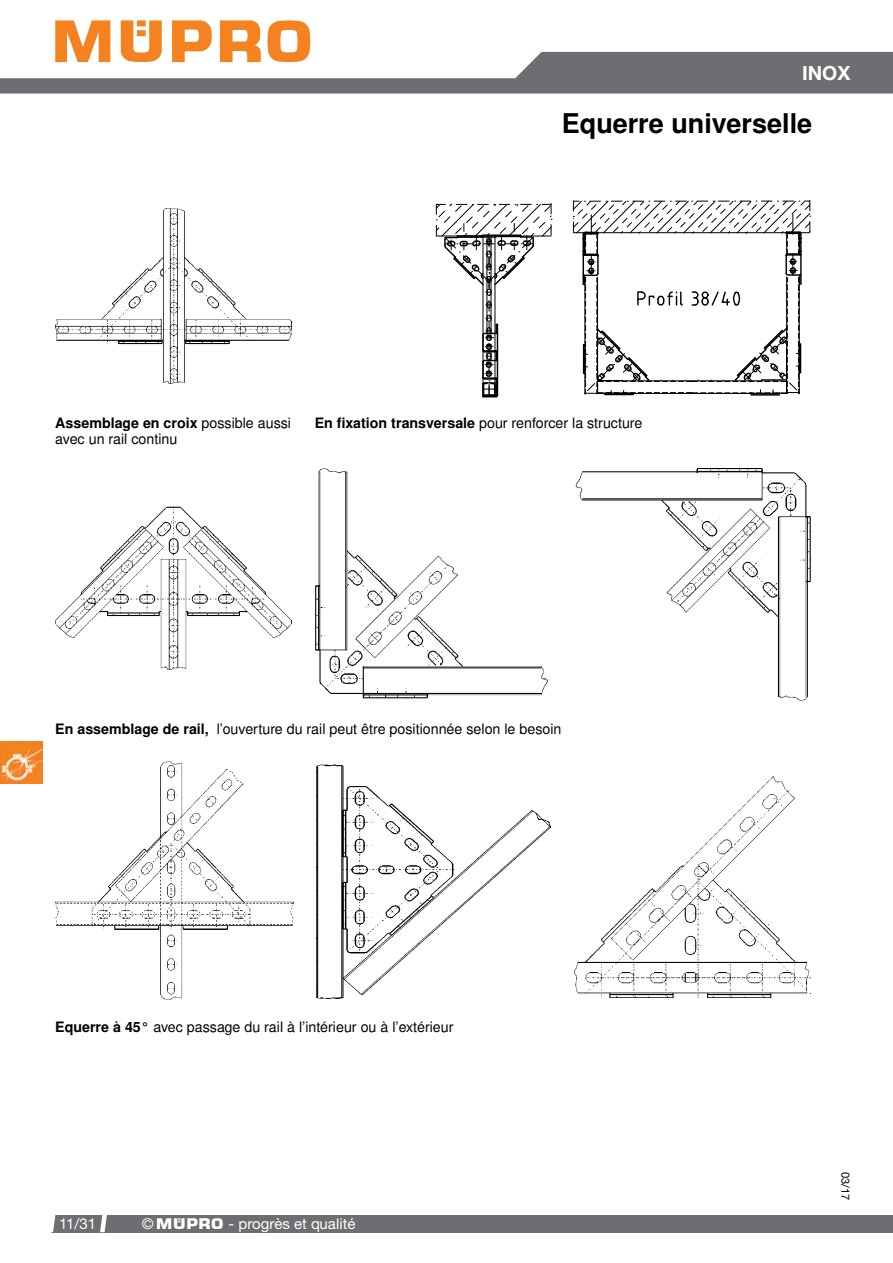
<style>
.page{position:relative;width:893px;height:1263px;background:#fff}
.page>*{position:absolute;margin:0;border:0;box-sizing:border-box;transform-origin:0 0}
.t1{font:700 27px "MUEPRO";color:#000}
.t2{font:700 19.5px "Helvetica Neue";color:#fff}
.t3{font:15px "Helvetica Neue CE";color:#fff}
.t4{font:14.25px "MUEPRO";color:#000}
.t5{font:700 14.25px "MUEPRO";color:#000}
.t6{font:11.25px "Helvetica Neue";color:#000}
.s1{font-weight:400}
.s2{font-weight:700}
.s3{font-family:"Helvetica Neue";font-stretch:condensed}
.s4{font-family:"MPR"}
</style>
<div class="page">
<img style="left:0;top:741px;width:43px;height:43px">
<svg style="left:435px;top:203px;width:377px;height:195px"></svg>
<svg style="left:572px;top:200px;width:239px;height:196px"></svg>
<img style="left:55px;top:209px;width:236px;height:174px">
<img style="left:575px;top:468px;width:236px;height:233px">
<img style="left:315px;top:468px;width:233px;height:231px">
<img style="left:55px;top:507px;width:236px;height:163px">
<img style="left:574px;top:776px;width:236px;height:221px">
<img style="left:316px;top:764px;width:234px;height:234px">
<img style="left:55px;top:761px;width:238px;height:238px">
<svg style="left:0;top:20px;width:893px;height:74px"></svg>
<div style="left:51px;top:1215px;width:842px;height:17px;background:#6d6e71"></div>
<svg style="left:51px;top:1215px;width:4px;height:17px"></svg>
<svg style="left:100px;top:1215px;width:7px;height:17px"></svg>
<h2 class="t2" style="left:802px;top:61px;width:21px">INOX</h2>
<h1 class="t1" style="left:562px;top:107px;width:252px">Equerre universelle</h1>
<p class="t5" style="left:55px;top:414px;width:237px">Assemblage en croix <span class="s1">possible aussi</span></p>
<p class="t4" style="left:315px;top:414px;width:329px"><span class="s2">En fixation transversale</span> pour renforcer la structure</p>
<p class="t4" style="left:55px;top:430px;width:124px">avec un rail continu</p>
<p class="t4" style="left:55px;top:720px;width:508px"><span class="s2">En assemblage de rail,</span> l’ouverture du rail peut être positionnée selon le besoin</p>
<p class="t4" style="left:55px;top:1018px;width:400px"><span class="s2">Equerre à 45°</span> avec passage du rail à l’intérieur ou à l’extérieur</p>
<p class="t3" style="left:59px;top:1214px;width:38px">11/31</p>
<p class="t3" style="left:142px;top:1215px;width:215px"><span class="s3">©</span> <span class="s4">Müpro</span> - progrès et qualité</p>
<p class="t6" style="left:852px;top:1171px;width:30px;rotate:90deg">03/17</p>
</div>
